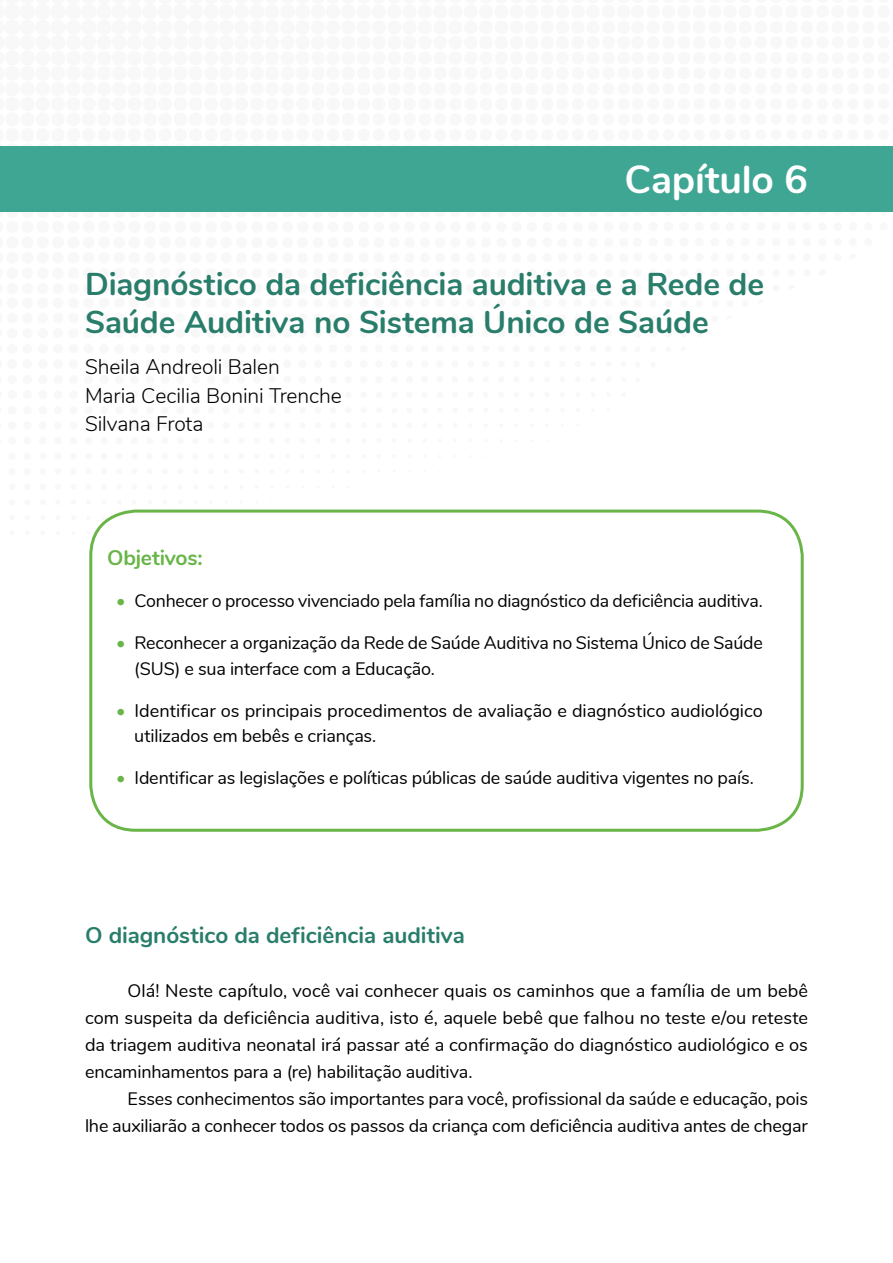
<style>
.page{position:relative;width:893px;height:1263px;background:#fff}
.page>*{position:absolute;margin:0;border:0;box-sizing:border-box;transform-origin:0 0}
.t1{font:700 39px "Nunito";letter-spacing:-.005em;color:#fff}
.t2{font:700 31.5px/37.8px "Nunito";letter-spacing:-.005em;color:#297d6b}
.t3{font:700 22.5px "Nunito";letter-spacing:-.005em;color:#297d6b}
.t4{font:300 21px/28.5px "Nunito";letter-spacing:-.01em;color:#000}
.t5{font:700 21px "Nunito";letter-spacing:-.01em;color:#69b547}
.t6{font:18px/27px "Nunito";letter-spacing:-.01em;color:#000}
.s1{color:#69b547}
</style>
<div class="page">
<div style="left:0;top:146px;width:893px;height:66px;background:#40a694"></div>
<div style="left:89px;top:510px;width:715px;height:322px;border:3px solid #69b547;border-radius:45px"></div>
<h1 class="t1" style="left:625px;top:150px;width:185px">Capítulo 6</h1>
<h2 class="t2" style="left:85px;top:264px;width:681px">Diagnóstico da deficiência auditiva e a Rede de<br>Saúde Auditiva no Sistema Único de Saúde</h2>
<p class="t4" style="left:85px;top:352px;width:258px">Sheila Andreoli Balen<br>Maria Cecilia Bonini Trenche<br>Silvana Frota</p>
<p class="t5" style="left:107px;top:543px;width:97px">Objetivos:</p>
<p class="t6" style="left:116px;top:587px;width:648px"><span class="s1">•</span> Conhecer o processo vivenciado pela família no diagnóstico da deficiência auditiva.</p>
<p class="t6" style="left:134px;top:629px;width:630px;line-height:25.5px;text-indent:-18px"><span class="s1">•</span> Reconhecer a organização da Rede de Saúde Auditiva no Sistema Único de Saúde (SUS) e sua interface com a Educação.</p>
<p class="t6" style="left:134px;top:697px;width:630px;line-height:25.5px;text-indent:-18px"><span class="s1">•</span> Identificar os principais procedimentos de avaliação e diagnóstico audiológico utilizados em bebês e crianças.</p>
<p class="t6" style="left:116px;top:764px;width:639px"><span class="s1">•</span> Identificar as legislações e políticas públicas de saúde auditiva vigentes no país.</p>
<p class="t3" style="left:85px;top:919px;width:381px">O diagnóstico da deficiência auditiva</p>
<p class="t6" style="left:85px;top:977px;width:724px;text-align:justify;text-indent:43px">Olá! Neste capítulo, você vai conhecer quais os caminhos que a família de um bebê com suspeita da deficiência auditiva, isto é, aquele bebê que falhou no teste e/ou reteste da triagem auditiva neonatal irá passar até a confirmação do diagnóstico audiológico e os encaminhamentos para a (re) habilitação auditiva.</p>
<p class="t6" style="left:85px;top:1085px;width:724px;text-align:right">Esses conhecimentos são importantes para você, profissional da saúde e educação, pois<br>lhe auxiliarão a conhecer todos os passos da criança com deficiência auditiva antes de chegar</p>
</div>
